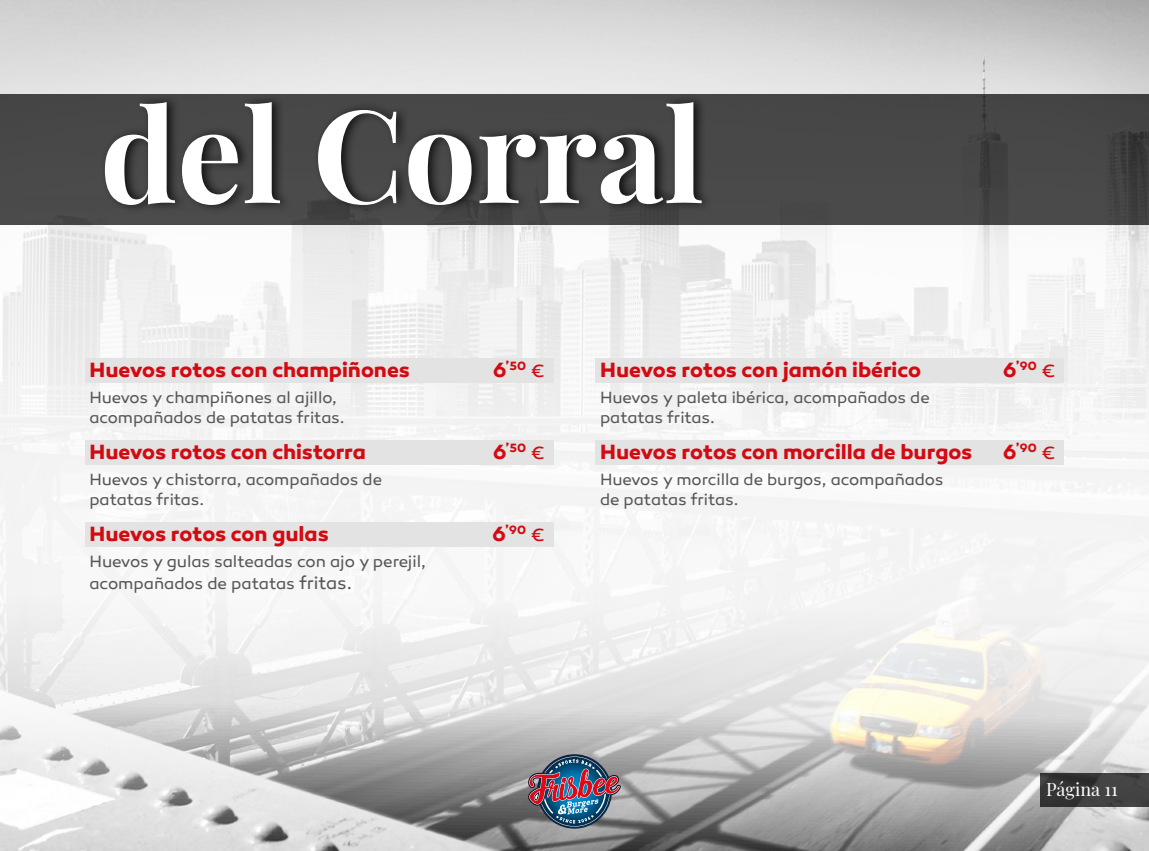
<style>
.page{position:relative;width:1149px;height:851px;background:#fff}
.page>*{position:absolute;margin:0;border:0;box-sizing:border-box;transform-origin:0 0}
.t1{font:700 129px "Playfair Display";color:#fff}
.t2{font:700 21px "Canaro";letter-spacing:-.005em;color:#d20a11}
.t3{font:18px "Playfair Display";color:#fff}
.t4{font:16.65px/21.8px "Canaro";letter-spacing:-.005em;color:#575756}
.t5{font:16.5px/19.8px "Canaro";letter-spacing:-.005em;color:#575756}
.t6{font:700 12.3px "Canaro";letter-spacing:.015em;color:#d20a11}
.s1{font-size:21px}
.s2{font-weight:400;font-size:18px}
.s3{font-size:18.15px}
</style>
<div class="page">
<img style="left:0;top:0;width:1148px;height:850px">
<div style="left:0;top:94px;width:1148px;height:130px;background:#484848"></div>
<svg style="left:1040px;top:773px;width:108px;height:34px;background:#3b3b3b"></svg>
<img style="left:528px;top:754px;width:92px;height:74px">
<div style="left:85px;top:358px;width:468px;height:24px;background:#e3e3e3"></div>
<div style="left:85px;top:440px;width:468px;height:24px;background:#e3e3e3"></div>
<div style="left:85px;top:522px;width:468px;height:24px;background:#e3e3e3"></div>
<div style="left:595px;top:358px;width:468px;height:24px;background:#e3e3e3"></div>
<div style="left:595px;top:440px;width:468px;height:24px;background:#e3e3e3"></div>
<hr style="left:0;top:773px;width:1px;height:34px;background:#000">
<div style="left:100px;top:93px;width:614px;height:121px;background:#000;opacity:.75"></div>
<h1 class="t1" style="left:100px;top:53px;width:605px">del Corral</h1>
<p class="t2" style="left:89px;top:357px;width:322px">Huevos rotos con champiñones</p>
<p class="t6" style="left:493px;top:358px;width:53px"><span class="s1">6</span>’50 <span class="s2">€</span></p>
<p class="t5" style="left:89px;top:388px;width:257px">Huevos y champiñones al ajillo, acompañados de patatas fritas.</p>
<p class="t2" style="left:89px;top:438px;width:278px">Huevos rotos con chistorra</p>
<p class="t6" style="left:493px;top:440px;width:53px"><span class="s1">6</span>’50 <span class="s2">€</span></p>
<p class="t5" style="left:89px;top:469px;width:294px">Huevos y chistorra, acompañados de patatas fritas.</p>
<p class="t2" style="left:89px;top:520px;width:241px">Huevos rotos con gulas</p>
<p class="t6" style="left:492px;top:522px;width:54px"><span class="s1">6</span>’90 <span class="s2">€</span></p>
<p class="t4" style="left:89px;top:550px;width:338px">Huevos y gulas salteadas con ajo y perejil, acompañados de patatas <span class="s3">fritas.</span></p>
<p class="t2" style="left:600px;top:357px;width:322px">Huevos rotos con jamón ibérico</p>
<p class="t6" style="left:1002px;top:358px;width:54px"><span class="s1">6</span>’90 <span class="s2">€</span></p>
<p class="t5" style="left:600px;top:388px;width:331px">Huevos y paleta ibérica, acompañados de patatas fritas.</p>
<p class="t2" style="left:600px;top:438px;width:374px">Huevos rotos con morcilla de burgos</p>
<p class="t6" style="left:1002px;top:440px;width:54px"><span class="s1">6</span>’90 <span class="s2">€</span></p>
<p class="t5" style="left:600px;top:469px;width:345px">Huevos y morcilla de burgos, acompañados de patatas fritas.</p>
<p class="t3" style="left:1045px;top:775px;width:73px">Página 11</p>
</div>
